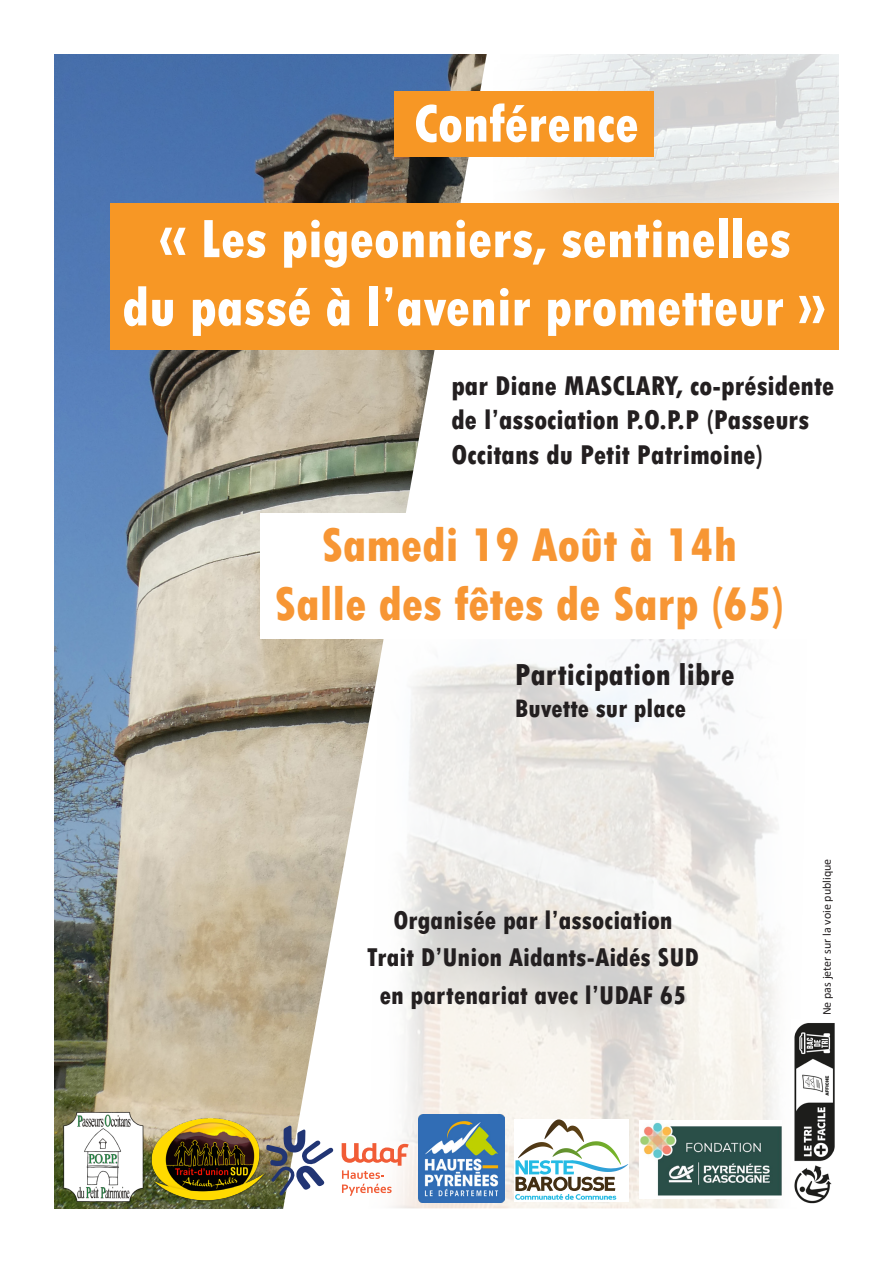
<style>
.page{position:relative;width:893px;height:1263px;background:#fff}
.page>*{position:absolute;margin:0;border:0;box-sizing:border-box;transform-origin:0 0}
.t1{font:800 condensed 56.85px "Tw Cen";color:#fff}
.t2{font:800 condensed 55.35px "Tw Cen";color:#fff}
.t3{font:800 condensed 49.65px "Tw Cen";color:#f79634}
.t4{font:800 condensed 31.8px "Tw Cen";color:#231f20}
.t5{font:800 condensed 28.5px "Tw Cen";color:#231f20}
.t6{font:800 condensed 27px "Tw Cen";color:#231f20}
.t7{font:800 condensed 26.55px "Tw Cen";color:#231f20}
.t8{font:12px "Calibri";color:#231f20}
</style>
<div class="page">
<img style="left:54px;top:54px;width:226px;height:1155px">
<svg style="left:280px;top:54px;width:478px;height:1155px"></svg>
<img style="left:494px;top:54px;width:345px;height:149px">
<div style="left:110px;top:203px;width:729px;height:147px;background:#f79725"></div>
<img style="left:369px;top:639px;width:409px;height:569px">
<div style="left:260px;top:513px;width:535px;height:126px;background:#fff"></div>
<img style="left:150px;top:1116px;width:116px;height:86px">
<svg style="left:266px;top:1125px;width:68px;height:71px"></svg>
<svg style="left:342px;top:1143px;width:67px;height:53px"></svg>
<img style="left:58px;top:1107px;width:91px;height:100px">
<div style="left:394px;top:91px;width:259px;height:66px;background:#f79725"></div>
<img style="left:418px;top:1114px;width:87px;height:88px">
<div style="left:514px;top:1119px;width:115px;height:83px;background:#fff"></div>
<svg style="left:515px;top:1119px;width:113px;height:81px"></svg>
<img style="left:639px;top:1120px;width:143px;height:79px">
<img style="left:794px;top:1023px;width:41px;height:181px">
<p class="t2" style="left:414px;top:91px;width:227px">Conférence</p>
<p class="t1" style="left:158px;top:205px;width:635px">« Les pigeonniers, sentinelles</p>
<p class="t1" style="left:122px;top:273px;width:706px">du passé à l’avenir prometteur »</p>
<p class="t5" style="left:451px;top:369px;width:384px">par Diane MASCLARY, co-présidente</p>
<p class="t5" style="left:451px;top:403px;width:359px">de l’association P.O.P.P (Passeurs</p>
<p class="t5" style="left:451px;top:438px;width:313px">Occitans du Petit Patrimoine)</p>
<p class="t3" style="left:321px;top:515px;width:417px">Samedi 19 Août à 14h</p>
<p class="t3" style="left:275px;top:575px;width:511px">Salle des fêtes de Sarp (65)</p>
<p class="t4" style="left:515px;top:656px;width:221px">Participation libre</p>
<p class="t7" style="left:515px;top:693px;width:173px">Buvette sur place</p>
<p class="t6" style="left:393px;top:904px;width:281px">Organisée par l’association</p>
<p class="t6" style="left:367px;top:941px;width:333px">Trait D’Union Aidants-Aidés SUD</p>
<p class="t6" style="left:380px;top:979px;width:308px">en partenariat avec l’UDAF 65</p>
<p class="t8" style="left:819px;top:1015px;width:158px;rotate:-90deg">Ne pas jeter sur la voie publique</p>
</div>
